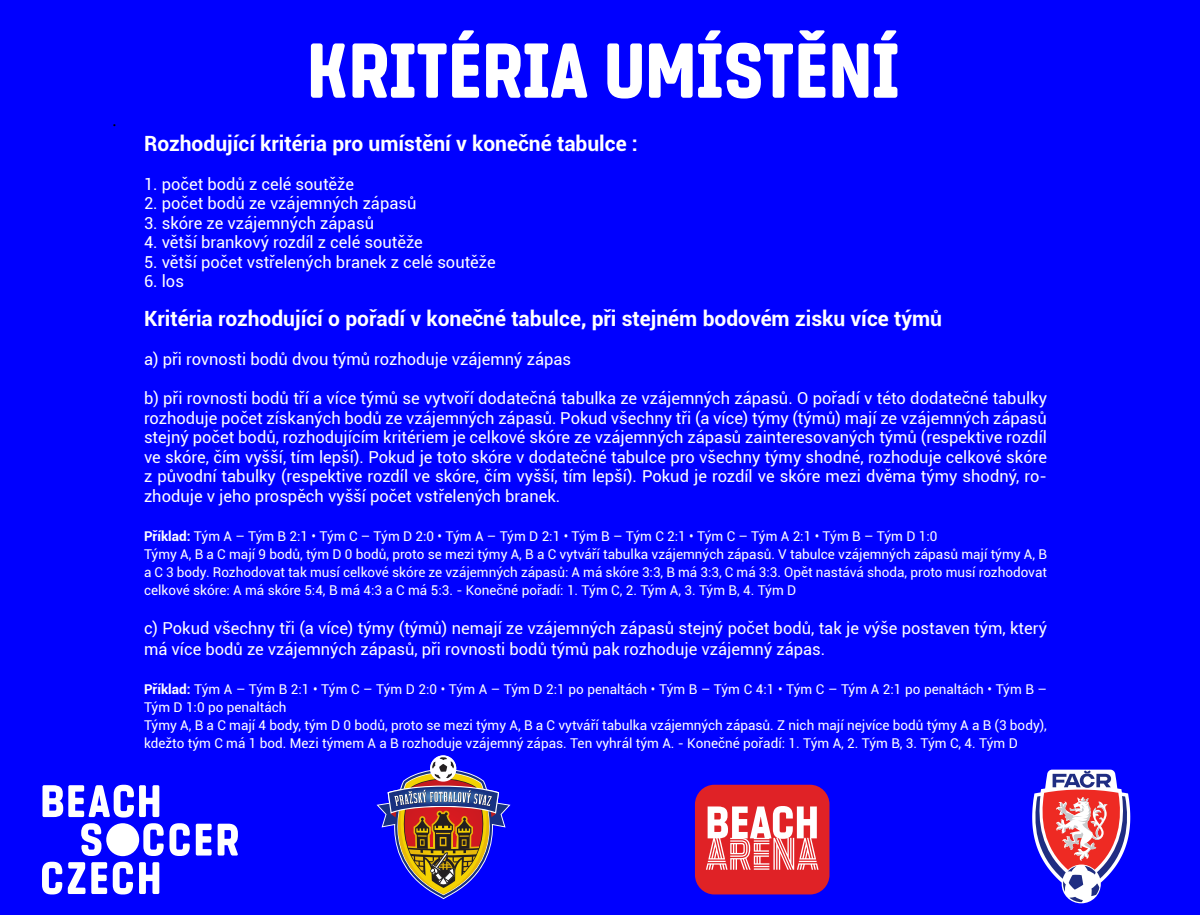
<style>
.page{position:relative;width:1200px;height:915px;background:#00f}
.page>*{position:absolute;margin:0;border:0;box-sizing:border-box;transform-origin:0 0}
.t1{font:78px "BC Dres Four";color:#fff}
.t2{font:700 21px "Roboto";color:#fff}
.t3{font:18px "Minion Pro";color:#000}
.t4{font:16.5px/19.5px "Roboto";color:#fff;text-align:justify}
.t5{font:13.5px/18px "Roboto";color:#fff}
.s1{font-weight:700}
</style>
<div class="page">
<svg style="left:42px;top:785px;width:148px;height:71px"></svg>
<svg style="left:196px;top:824px;width:16px;height:32px"></svg>
<svg style="left:218px;top:824px;width:20px;height:32px"></svg>
<svg style="left:42px;top:862px;width:20px;height:32px"></svg>
<svg style="left:68px;top:862px;width:39px;height:32px"></svg>
<svg style="left:113px;top:862px;width:20px;height:32px"></svg>
<svg style="left:139px;top:862px;width:20px;height:32px"></svg>
<div style="left:106px;top:823px;width:33px;height:33px;background:#fff;border-radius:50%"></div>
<svg style="left:1032px;top:770px;width:98px;height:133px"></svg>
<svg style="left:377px;top:756px;width:134px;height:143px"></svg>
<div style="left:695px;top:785px;width:134px;height:109px;background:#e02226;border-radius:19px"></div>
<svg style="left:706px;top:806px;width:113px;height:64px"></svg>
<p class="t3" style="left:112px;top:108px;width:6px">.</p>
<h1 class="t1" style="left:307px;top:27px;width:594px">KRITÉRIA UMÍSTĚNÍ</h1>
<p class="t2" style="left:144px;top:128px;width:495px">Rozhodující kritéria pro umístění v konečné tabulce :</p>
<p class="t4" style="left:144px;top:174px;width:212px">1. počet bodů z celé soutěže</p>
<p class="t4" style="left:144px;top:193px;width:274px">2. počet bodů ze vzájemných zápasů</p>
<p class="t4" style="left:144px;top:213px;width:232px">3. skóre ze vzájemných zápasů</p>
<p class="t4" style="left:144px;top:232px;width:280px">4. větší brankový rozdíl z celé soutěže</p>
<p class="t4" style="left:144px;top:252px;width:353px">5. větší počet vstřelených branek z celé soutěže</p>
<p class="t4" style="left:144px;top:271px;width:41px">6. los</p>
<p class="t2" style="left:144px;top:304px;width:800px">Kritéria rozhodující o pořadí v konečné tabulce, při stejném bodovém zisku více týmů</p>
<p class="t4" style="left:144px;top:349px;width:429px">a) při rovnosti bodů dvou týmů rozhoduje vzájemný zápas</p>
<p class="t4" style="left:144px;top:388px;width:905px">b) při rovnosti bodů tří a více týmů se vytvoří dodatečná tabulka ze vzájemných zápasů. O pořadí v této dodatečné tabulky rozhoduje počet získaných bodů ze vzájemných zápasů. Pokud všechny tři (a více) týmy (týmů) mají ze vzájemných zápasů stejný počet bodů, rozhodujícím kritériem je celkové skóre ze vzájemných zápasů zainteresovaných týmů (respektive rozdíl ve skóre, čím vyšší, tím lepší). Pokud je toto skóre v dodatečné tabulce pro všechny týmy shodné, rozhoduje celkové skóre z původní tabulky (respektive rozdíl ve skóre, čím vyšší, tím lepší). Pokud je rozdíl ve skóre mezi dvěma týmy shodný, ro&shy;zhoduje v jeho prospěch vyšší počet vstřelených branek.</p>
<p class="t5" style="left:144px;top:526px;width:905px"><span class="s1">Příklad:</span> Tým A – Tým B 2:1 • Tým C – Tým D 2:0 • Tým A – Tým D 2:1 • Tým B – Tým C 2:1 • Tým C – Tým A 2:1 • Tým B – Tým D 1:0<br>Týmy A, B a C mají 9 bodů, tým D 0 bodů, proto se mezi týmy A, B a C vytváří tabulka vzájemných zápasů. V tabulce vzájemných zápasů mají týmy A, B a C 3 body. Rozhodovat tak musí celkové skóre ze vzájemných zápasů: A má skóre 3:3, B má 3:3, C má 3:3. Opět nastává shoda, proto musí rozhodovat celkové skóre: A má skóre 5:4, B má 4:3 a C má 5:3. - Konečné pořadí: 1. Tým C, 2. Tým A, 3. Tým B, 4. Tým D</p>
<p class="t4" style="left:144px;top:617px;width:904px;line-height:21px">c) Pokud všechny tři (a více) týmy (týmů) nemají ze vzájemných zápasů stejný počet bodů, tak je výše postaven tým, který má více bodů ze vzájemných zápasů, při rovnosti bodů týmů pak rozhoduje vzájemný zápas.</p>
<p class="t5" style="left:144px;top:679px;width:904px"><span class="s1">Příklad:</span> Tým A – Tým B 2:1 • Tým C – Tým D 2:0 • Tým A – Tým D 2:1 po penaltách • Tým B – Tým C 4:1 • Tým C – Tým A 2:1 po penaltách • Tým B – Tým D 1:0 po penaltách<br>Týmy A, B a C mají 4 body, tým D 0 bodů, proto se mezi týmy A, B a C vytváří tabulka vzájemných zápasů. Z nich mají nejvíce bodů týmy A a B (3 body), kdežto tým C má 1 bod. Mezi týmem A a B rozhoduje vzájemný zápas. Ten vyhrál tým A. - Konečné pořadí: 1. Tým A, 2. Tým B, 3. Tým C, 4. Tým D</p>
</div>
